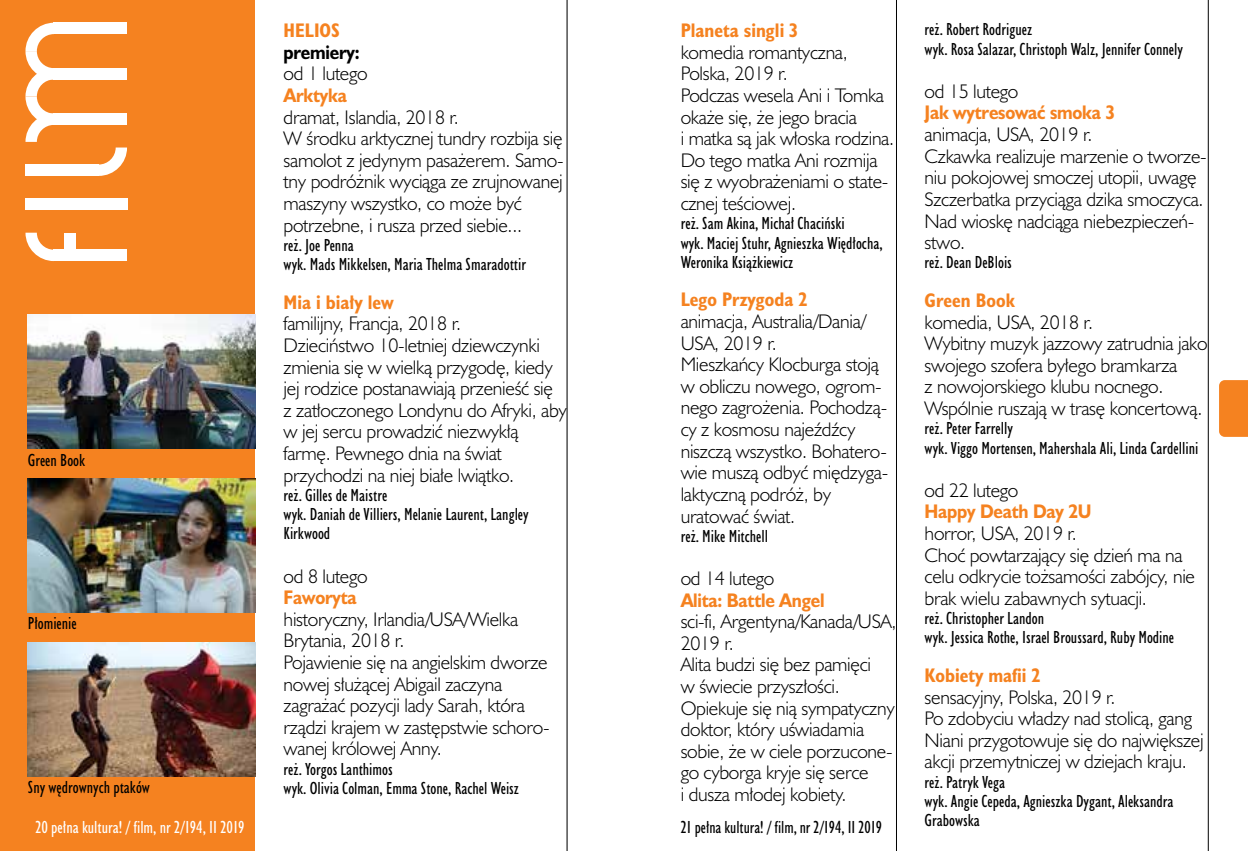
<style>
.page{position:relative;width:1248px;height:851px;background:#fff}
.page>*{position:absolute;margin:0;border:0;box-sizing:border-box;transform-origin:0 0}
.t1{font:300 18px/21.6px "Humanst 521 Lt PL";letter-spacing:-.015em;color:#000}
.t2{font:700 18px "Humanst 521 Cn PL";color:#f58220}
.t3{font:700 18px "Humanst 521 PL";letter-spacing:-.015em;color:#f58220;scale:.9 1}
.t4{font:700 18px "Humanst 521 PL";letter-spacing:-.015em;color:#000;scale:.9 1}
.t5{font:16px/19.2px "Humanst 521 Cn PL";color:#000}
.t6{font:16px "Humanst 521 Cn PL";color:#fff}
</style>
<div class="page">
<hr style="left:1207px;top:0;width:1px;height:850px;background:#000">
<hr style="left:896px;top:0;width:1px;height:850px;background:#000">
<svg style="left:1219px;top:380px;width:28px;height:57px;background:#f58323"></svg>
<div style="left:0;top:0;width:255px;height:850px;background:#f58220"></div>
<div style="left:25px;top:199px;width:103px;height:11px;background:#fff"></div>
<div style="left:53px;top:250px;width:74px;height:11px;background:#fff"></div>
<svg style="left:25px;top:233px;width:29px;height:28px"></svg>
<div style="left:25px;top:164px;width:74px;height:12px;background:#fff"></div>
<svg style="left:99px;top:147px;width:28px;height:29px"></svg>
<div style="left:53px;top:113px;width:74px;height:12px;background:#fff"></div>
<div style="left:53px;top:68px;width:74px;height:11px;background:#fff"></div>
<div style="left:53px;top:23px;width:74px;height:11px;background:#fff"></div>
<svg style="left:25px;top:23px;width:29px;height:119px"></svg>
<div style="left:65px;top:233px;width:11px;height:22px;background:#fff"></div>
<hr style="left:566px;top:0;width:1px;height:850px;background:#000">
<img style="left:28px;top:315px;width:227px;height:133px">
<img style="left:28px;top:478px;width:227px;height:134px">
<img style="left:28px;top:642px;width:227px;height:134px">
<p class="t5" style="left:28px;top:450px;width:59px">Green Book</p>
<p class="t5" style="left:28px;top:613px;width:51px">Płomienie</p>
<p class="t5" style="left:28px;top:777px;width:124px">Sny wędrownych ptaków</p>
<p class="t2" style="left:283px;top:18px;width:58px">HELIOS</p>
<p class="t4" style="left:283px;top:40px;width:86px">premiery:</p>
<p class="t1" style="left:283px;top:62px;width:85px">od 1 lutego</p>
<p class="t3" style="left:283px;top:83px;width:72px">Arktyka</p>
<p class="t1" style="left:283px;top:106px;width:282px">dramat, Islandia, 2018 r.<br>W środku arktycznej tundry rozbija się samolot z jedynym pasażerem. Samo&shy;tny podróżnik wyciąga ze zrujnowanej maszyny wszystko, co może być potrzebne, i rusza przed siebie...</p>
<p class="t5" style="left:283px;top:235px;width:244px">reż. Joe Penna<br>wyk. Mads Mikkelsen, Maria Thelma Smaradottir</p>
<p class="t2" style="left:283px;top:290px;width:112px">Mia i biały lew</p>
<p class="t1" style="left:283px;top:312px;width:285px">familijny, Francja, 2018 r.<br>Dzieciństwo 10-letniej dziewczynki zmienia się w wielką przygodę, kiedy jej rodzice postanawiają przenieść się<br>z zatłoczonego Londynu do Afryki, aby w jej sercu prowadzić niezwykłą farmę. Pewnego dnia na świat przychodzi na niej białe lwiątko.</p>
<p class="t5" style="left:283px;top:485px;width:246px">reż. Gilles de Maistre<br>wyk. Daniah de Villiers, Melanie Laurent, Langley<br>Kirkwood</p>
<p class="t1" style="left:283px;top:564px;width:85px">od 8 lutego</p>
<p class="t3" style="left:283px;top:585px;width:83px">Faworyta</p>
<p class="t1" style="left:283px;top:607px;width:268px">historyczny, Irlandia/USA/Wielka<br>Brytania, 2018 r.<br>Pojawienie się na angielskim dworze nowej służącej Abigail zaczyna zagrażać pozycji lady Sarah, która rządzi krajem w zastępstwie schoro&shy;wanej królowej Anny.</p>
<p class="t5" style="left:283px;top:759px;width:237px">reż. Yorgos Lanthimos<br>wyk. Olivia Colman, Emma Stone, Rachel Weisz</p>
<p class="t2" style="left:680px;top:18px;width:118px">Planeta singli 3</p>
<p class="t1" style="left:680px;top:41px;width:215px">komedia romantyczna,<br>Polska, 2019 r.<br>Podczas wesela Ani i Tomka okaże się, że jego bracia<br>i matka są jak włoska rodzina.<br>Do tego matka Ani rozmija się z wyobrażeniami o state&shy;cznej teściowej.</p>
<p class="t5" style="left:680px;top:214px;width:203px">reż. Sam Akina, Michał Chaciński<br>wyk. Maciej Stuhr, Agnieszka Więdłocha,<br>Weronika Książkiewicz</p>
<p class="t2" style="left:680px;top:287px;width:128px">Lego Przygoda 2</p>
<p class="t1" style="left:680px;top:310px;width:209px">animacja, Australia/Dania/<br>USA, 2019 r.<br>Mieszkańcy Klocburga stoją w obliczu nowego, ogrom&shy;nego zagrożenia. Pochodzą&shy;cy z kosmosu najeźdźcy niszczą wszystko. Bohatero&shy;wie muszą odbyć międzyga&shy;laktyczną podróż, by uratować świat.</p>
<p class="t5" style="left:680px;top:526px;width:89px">reż. Mike Mitchell</p>
<p class="t1" style="left:680px;top:567px;width:95px">od 14 lutego</p>
<p class="t3" style="left:680px;top:587px;width:161px">Alita: Battle Angel</p>
<p class="t1" style="left:680px;top:610px;width:217px">sci-fi, Argentyna/Kanada/USA,<br>2019 r.<br>Alita budzi się bez pamięci<br>w świecie przyszłości.<br>Opiekuje się nią sympatyczny doktor, który uświadamia sobie, że w ciele porzucone&shy;go cyborga kryje się serce<br>i dusza młodej kobiety.</p>
<p class="t6" style="left:35px;top:816px;width:211px">20 pełna kultura! / film, nr 2/194, II 2019</p>
<p class="t5" style="left:680px;top:817px;width:203px">21 pełna kultura! / film, nr 2/194, II 2019</p>
<p class="t5" style="left:924px;top:20px;width:260px">reż. Robert Rodriguez<br>wyk. Rosa Salazar, Christoph Walz, Jennifer Connely</p>
<p class="t1" style="left:924px;top:80px;width:95px">od 15 lutego</p>
<p class="t3" style="left:924px;top:100px;width:213px">Jak wytresować smoka 3</p>
<p class="t1" style="left:924px;top:123px;width:284px">animacja, USA, 2019 r.<br>Czkawka realizuje marzenie o tworze&shy;niu pokojowej smoczej utopii, uwagę<br>Szczerbatka przyciąga dzika smoczyca.<br>Nad wioskę nadciąga niebezpieczeń&shy;stwo.</p>
<p class="t5" style="left:924px;top:253px;width:89px">reż. Dean DeBlois</p>
<p class="t2" style="left:924px;top:288px;width:92px">Green Book</p>
<p class="t1" style="left:924px;top:310px;width:284px">komedia, USA, 2018 r.<br>Wybitny muzyk jazzowy zatrudnia jako swojego szofera byłego bramkarza<br>z nowojorskiego klubu nocnego.<br>Wspólnie ruszają w trasę koncertową.</p>
<p class="t5" style="left:924px;top:418px;width:275px">reż. Peter Farrelly<br>wyk. Viggo Mortensen, Mahershala Ali, Linda Cardellini</p>
<p class="t1" style="left:924px;top:478px;width:95px">od 22 lutego</p>
<p class="t3" style="left:924px;top:499px;width:187px">Happy Death Day 2U</p>
<p class="t1" style="left:924px;top:522px;width:272px">horror, USA, 2019 r.<br>Choć powtarzający się dzień ma na celu odkrycie tożsamości zabójcy, nie brak wielu zabawnych sytuacji.</p>
<p class="t5" style="left:924px;top:608px;width:251px">reż. Christopher Landon<br>wyk. Jessica Rothe, Israel Broussard, Ruby Modine</p>
<p class="t2" style="left:924px;top:662px;width:117px">Kobiety mafii 2</p>
<p class="t1" style="left:924px;top:685px;width:280px">sensacyjny, Polska, 2019 r.<br>Po zdobyciu władzy nad stolicą, gang Niani przygotowuje się do największej akcji przemytniczej w dziejach kraju.</p>
<p class="t5" style="left:924px;top:771px;width:250px">reż. Patryk Vega<br>wyk. Angie Cepeda, Agnieszka Dygant, Aleksandra<br>Grabowska</p>
</div>
